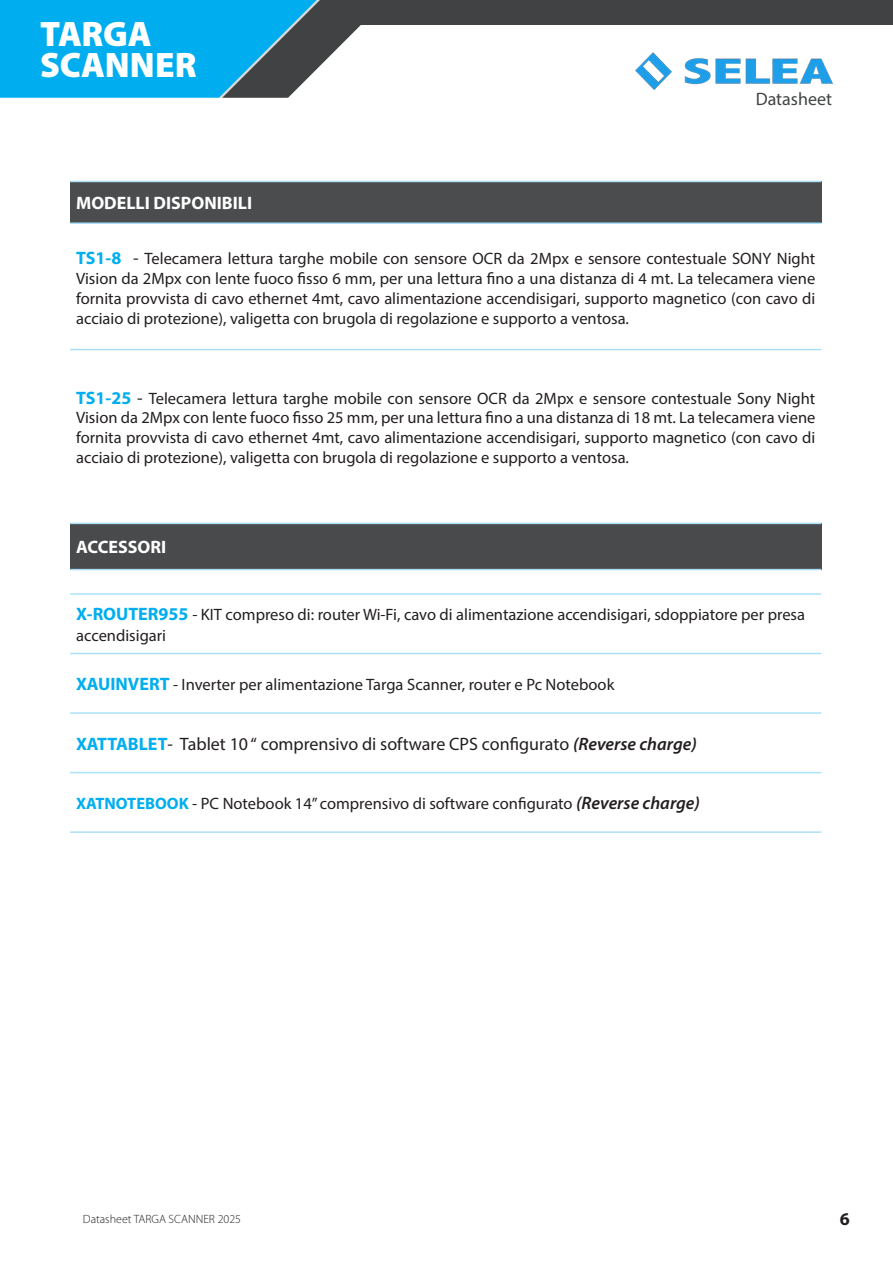
<style>
.page{position:relative;width:893px;height:1263px;background:#fff}
.page>*{position:absolute;margin:0;border:0;box-sizing:border-box;transform-origin:0 0}
.t1{font:900 35.55px "Myriad Pro";letter-spacing:-.005em;color:#fff}
.t2{font:18px "Myriad Pro";color:#231f20}
.t3{font:700 18px "Myriad Pro";color:#fff}
.t4{font:18px "Myriad Pro";color:#414243}
.t5{font:700 18px "Myriad Pro";color:#231f20}
.t6{font:16.5px/19.8px "Myriad Pro";color:#231f20;text-align:justify}
.t7{font:300 12px "Myriad Pro";color:#231f20}
.s1{font-weight:700;font-size:18px;color:#00aeef}
.s2{font-size:18px}
.s3{font-weight:700;color:#00aeef}
.s4{font-weight:600;font-style:italic}
.s5{font-weight:600;font-style:italic;font-size:18px}
</style>
<div class="page">
<img style="left:635px;top:52px;width:197px;height:37px">
<svg style="left:0;top:0;width:386px;height:98px;background:#2ba8d7"></svg>
<div style="left:326px;top:0;width:567px;height:24px;background:#414243"></div>
<div style="left:70px;top:181px;width:751px;height:42px;background:#4b4c4d"></div>
<div style="left:70px;top:523px;width:751px;height:47px;background:#494a4b"></div>
<hr style="left:70px;top:181px;width:751px;height:1px;background:#aae0f9">
<hr style="left:70px;top:222px;width:751px;height:2px;background:#aae0f9">
<hr style="left:70px;top:349px;width:751px;height:1px;background:#aae0f9">
<hr style="left:70px;top:523px;width:751px;height:1px;background:#aae0f9">
<hr style="left:70px;top:569px;width:751px;height:1px;background:#aae0f9">
<hr style="left:70px;top:593px;width:751px;height:2px;background:#aae0f9">
<hr style="left:70px;top:653px;width:751px;height:1px;background:#aae0f9">
<hr style="left:70px;top:712px;width:751px;height:2px;background:#aae0f9">
<hr style="left:70px;top:772px;width:751px;height:1px;background:#aae0f9">
<hr style="left:70px;top:831px;width:751px;height:2px;background:#aae0f9">
<p class="t1" style="left:40px;top:14px;width:113px">TARGA</p>
<p class="t1" style="left:40px;top:45px;width:158px">SCANNER</p>
<p class="t3" style="left:76px;top:191px;width:178px">MODELLI DISPONIBILI</p>
<p class="t4" style="left:756px;top:88px;width:78px">Datasheet</p>
<p class="t6" style="left:76px;top:249px;width:741px"><span class="s1">TS1-8</span> <span class="s2">-</span> Telecamera lettura targhe mobile con sensore OCR da 2Mpx e sensore contestuale SONY Night Vision da 2Mpx con lente fuoco fisso 6 mm, per una lettura fino a una distanza di 4 mt. La telecamera viene fornita provvista di cavo ethernet 4mt, cavo alimentazione accendisigari, supporto magnetico (con cavo di acciaio di protezione), valigetta con brugola di regolazione e supporto a ventosa.</p>
<p class="t6" style="left:76px;top:388px;width:741px"><span class="s1">TS1-25</span> <span class="s2">-</span> Telecamera lettura targhe mobile con sensore OCR da 2Mpx e sensore contestuale Sony Night Vision da 2Mpx con lente fuoco fisso 25 mm, per una lettura fino a una distanza di 18 mt. La telecamera viene fornita provvista di cavo ethernet 4mt, cavo alimentazione accendisigari, supporto magnetico (con cavo di acciaio di protezione), valigetta con brugola di regolazione e supporto a ventosa.</p>
<p class="t3" style="left:76px;top:535px;width:91px">ACCESSORI</p>
<p class="t6" style="left:76px;top:604px;width:730px;line-height:21px"><span class="s1">X-ROUTER955</span> - KIT compreso di: router Wi-Fi, cavo di alimentazione accendisigari, sdoppiatore per presa accendisigari</p>
<p class="t6" style="left:76px;top:674px;width:540px"><span class="s1">XAUINVERT</span> - Inverter per alimentazione Targa Scanner, router e Pc Notebook</p>
<p class="t2" style="left:76px;top:732px;width:622px"><span class="s3">XATTABLET</span>- Tablet 10 “ comprensivo di software CPS configurato <span class="s4">(Reverse charge)</span></p>
<p class="t6" style="left:76px;top:793px;width:625px"><span class="s3">XATNOTEBOOK</span> - PC Notebook 14” comprensivo di software configurato <span class="s5">(Reverse charge)</span></p>
<p class="t7" style="left:83px;top:1212px;width:160px">Datasheet TARGA SCANNER 2025</p>
<p class="t5" style="left:840px;top:1208px;width:11px">6</p>
</div>
